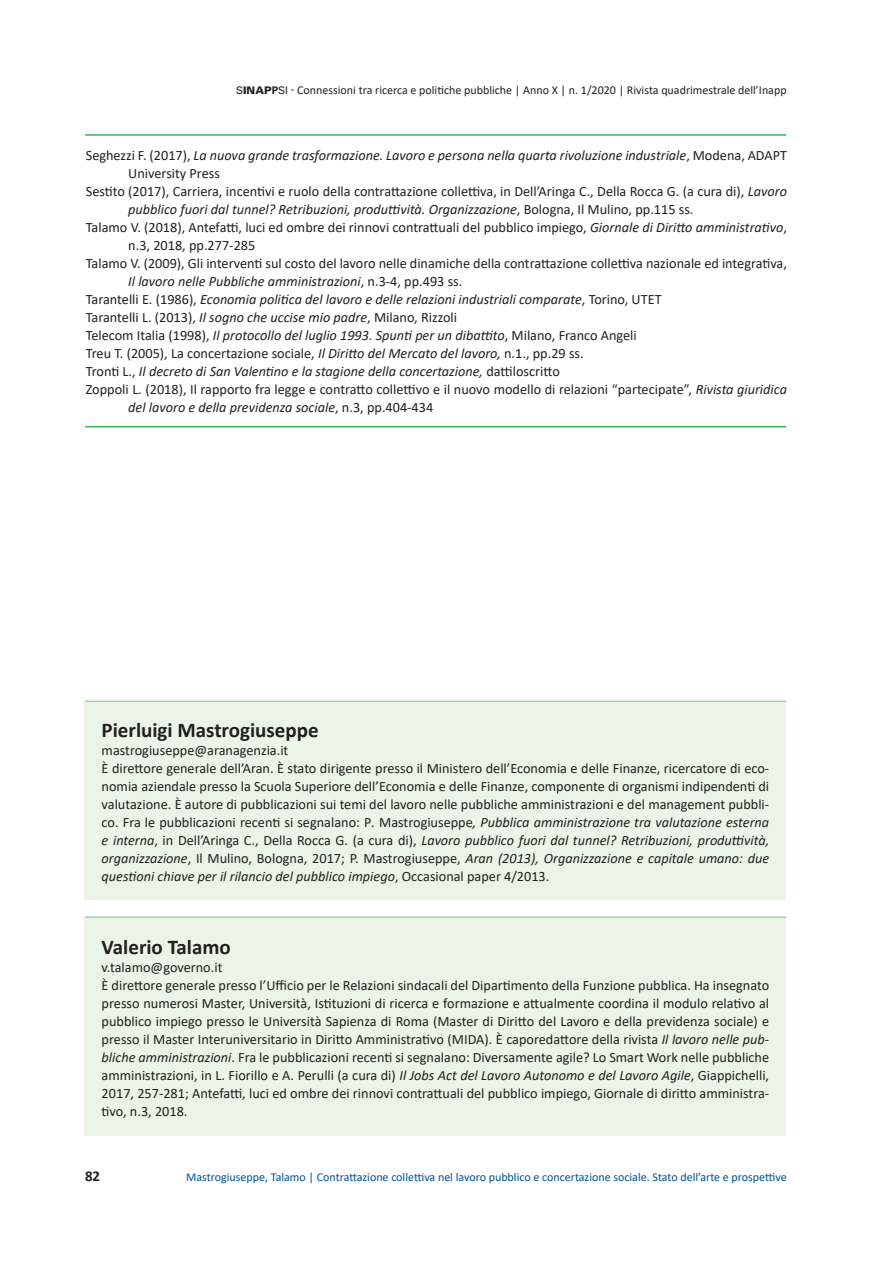
<style>
.page{position:relative;width:893px;height:1263px;background:#fff}
.page>*{position:absolute;margin:0;border:0;box-sizing:border-box;transform-origin:0 0}
.t1{font:700 21px "Calibri";color:#231f20}
.t2{font:700 15px "Calibri";color:#231f20}
.t3{font:14.25px/18px "Calibri";color:#231f20}
.t4{font:italic 14.25px "Calibri";color:#231f20}
.t5{font:12px "Calibri";color:#015396}
.t6{font:12px "Calibri";color:#231f20}
.s1{font-family:"Univers LT";font-size:10.5px}
.s2{font-family:"Univers LT";font-weight:900;font-size:10.5px}
.s3{font-family:"Univers LT";font-weight:700;font-size:10.5px}
.s4{font-style:normal}
.s5{font-style:italic}
</style>
<div class="page">
<hr style="left:85px;top:134px;width:701px;height:2px;background:#30b45c">
<hr style="left:85px;top:426px;width:701px;height:1px;background:#30b45c">
<div style="left:85px;top:918px;width:701px;height:217px;background:#eaf5e8"></div>
<div style="left:85px;top:702px;width:701px;height:197px;background:#eaf5e8"></div>
<hr style="left:85px;top:916px;width:701px;height:2px;background:#a1d29c">
<hr style="left:85px;top:701px;width:701px;height:1px;background:#a1d29c">
<p class="t6" style="left:236px;top:82px;width:552px"><span class="s1">S</span><span class="s2">INAP</span><span class="s3">P</span><span class="s1">SI</span> - Connessioni tra ricerca e politiche pubbliche | Anno X | n. 1/2020 | Rivista quadrimestrale dell’Inapp</p>
<p class="t4" style="left:86px;top:146px;width:703px"><span class="s4">Seghezzi F. (2017),</span> La nuova grande trasformazione. Lavoro e persona nella quarta rivoluzione industriale<span class="s4">, Modena, ADAPT</span></p>
<p class="t3" style="left:128px;top:164px;width:93px">University Press</p>
<p class="t3" style="left:86px;top:182px;width:703px">Sestito (2017), Carriera, incentivi e ruolo della contrattazione collettiva, in Dell’Aringa C., Della Rocca G. (a cura di), <span class="s5">Lavoro</span></p>
<p class="t4" style="left:128px;top:200px;width:567px">pubblico fuori dal tunnel? Retribuzioni, produttività. Organizzazione<span class="s4">, Bologna, Il Mulino, pp.115 ss.</span></p>
<p class="t3" style="left:86px;top:218px;width:703px">Talamo V. (2018), Antefatti, luci ed ombre dei rinnovi contrattuali del pubblico impiego, <span class="s5">Giornale di Diritto amministrativo</span>,</p>
<p class="t3" style="left:128px;top:236px;width:129px">n.3, 2018, pp.277-285</p>
<p class="t3" style="left:86px;top:254px;width:703px">Talamo V. (2009), Gli interventi sul costo del lavoro nelle dinamiche della contrattazione collettiva nazionale ed integrativa,</p>
<p class="t4" style="left:128px;top:272px;width:336px">Il lavoro nelle Pubbliche amministrazioni<span class="s4">, n.3-4, pp.493 ss.</span></p>
<p class="t4" style="left:86px;top:290px;width:577px"><span class="s4">Tarantelli E. (1986),</span> Economia politica del lavoro e delle relazioni industriali comparate<span class="s4">, Torino, UTET</span></p>
<p class="t3" style="left:86px;top:308px;width:373px">Tarantelli L. (2013), <span class="s5">Il sogno che uccise mio padre</span>, Milano, Rizzoli</p>
<p class="t4" style="left:86px;top:326px;width:552px"><span class="s4">Telecom Italia (1998),</span> Il protocollo del luglio 1993. Spunti per un dibattito<span class="s4">, Milano, Franco Angeli</span></p>
<p class="t3" style="left:86px;top:344px;width:499px">Treu T. (2005), La concertazione sociale, <span class="s5">Il Diritto del Mercato del lavoro,</span> n.1., pp.29 ss.</p>
<p class="t4" style="left:86px;top:362px;width:476px"><span class="s4">Tronti L.,</span> Il decreto di San Valentino e la stagione della concertazione, <span class="s4">dattiloscritto</span></p>
<p class="t3" style="left:86px;top:380px;width:703px">Zoppoli L. (2018), Il rapporto fra legge e contratto collettivo e il nuovo modello di relazioni “partecipate”, <span class="s5">Rivista giuridica</span></p>
<p class="t4" style="left:128px;top:398px;width:307px">del lavoro e della previdenza sociale<span class="s4">, n.3, pp.404-434</span></p>
<h1 class="t1" style="left:102px;top:715px;width:218px">Pierluigi Mastrogiuseppe</h1>
<p class="t3" style="left:102px;top:741px;width:669px">mastrogiuseppe@aranagenzia.it<br>È direttore generale dell’Aran. È stato dirigente presso il Ministero dell’Economia e delle Finanze, ricercatore di eco&shy;nomia aziendale presso la Scuola Superiore dell’Economia e delle Finanze, componente di organismi indipendenti di valutazione. È autore di pubblicazioni sui temi del lavoro nelle pubbliche amministrazioni e del management pubbli&shy;co. Fra le pubblicazioni recenti si segnalano: P<span class="s5">.</span> Mastrogiuseppe<span class="s5">, Pubblica amministrazione tra valutazione esterna e interna</span>, in Dell’Aringa C., Della Rocca G. (a cura di), <span class="s5">Lavoro pubblico fuori dal tunnel? Retribuzioni, produttività, organizzazione</span>, Il Mulino, Bologna, 2017; P. Mastrogiuseppe, <span class="s5">Aran (2013), Organizzazione e capitale umano: due questioni chiave per il rilancio del pubblico impiego</span>, Occasional paper 4/2013.</p>
<h1 class="t1" style="left:102px;top:932px;width:131px">Valerio Talamo</h1>
<p class="t3" style="left:102px;top:957px;width:669px">v.talamo@governo.it<br>È direttore generale presso l’Ufficio per le Relazioni sindacali del Dipartimento della Funzione pubblica. Ha insegnato presso numerosi Master, Università, Istituzioni di ricerca e formazione e attualmente coordina il modulo relativo al pubblico impiego presso le Università Sapienza di Roma (Master di Diritto del Lavoro e della previdenza sociale) e presso il Master Interuniversitario in Diritto Amministrativo (MIDA). È caporedattore della rivista <span class="s5">Il lavoro nelle pub&shy;bliche amministrazioni</span>. Fra le pubblicazioni recenti si segnalano: Diversamente agile? Lo Smart Work nelle pubbliche amministrazioni, in L. Fiorillo e A. Perulli (a cura di) <span class="s5">Il Jobs Act del Lavoro Autonomo e del Lavoro Agile</span>, Giappichelli, 2017, 257-281; Antefatti, luci ed ombre dei rinnovi contrattuali del pubblico impiego, Giornale di diritto amministra&shy;tivo, n.3, 2018.</p>
<p class="t2" style="left:85px;top:1165px;width:17px">82</p>
<p class="t5" style="left:186px;top:1168px;width:602px">Mastrogiuseppe, Talamo | Contrattazione collettiva nel lavoro pubblico e concertazione sociale. Stato dell’arte e prospettive</p>
</div>
